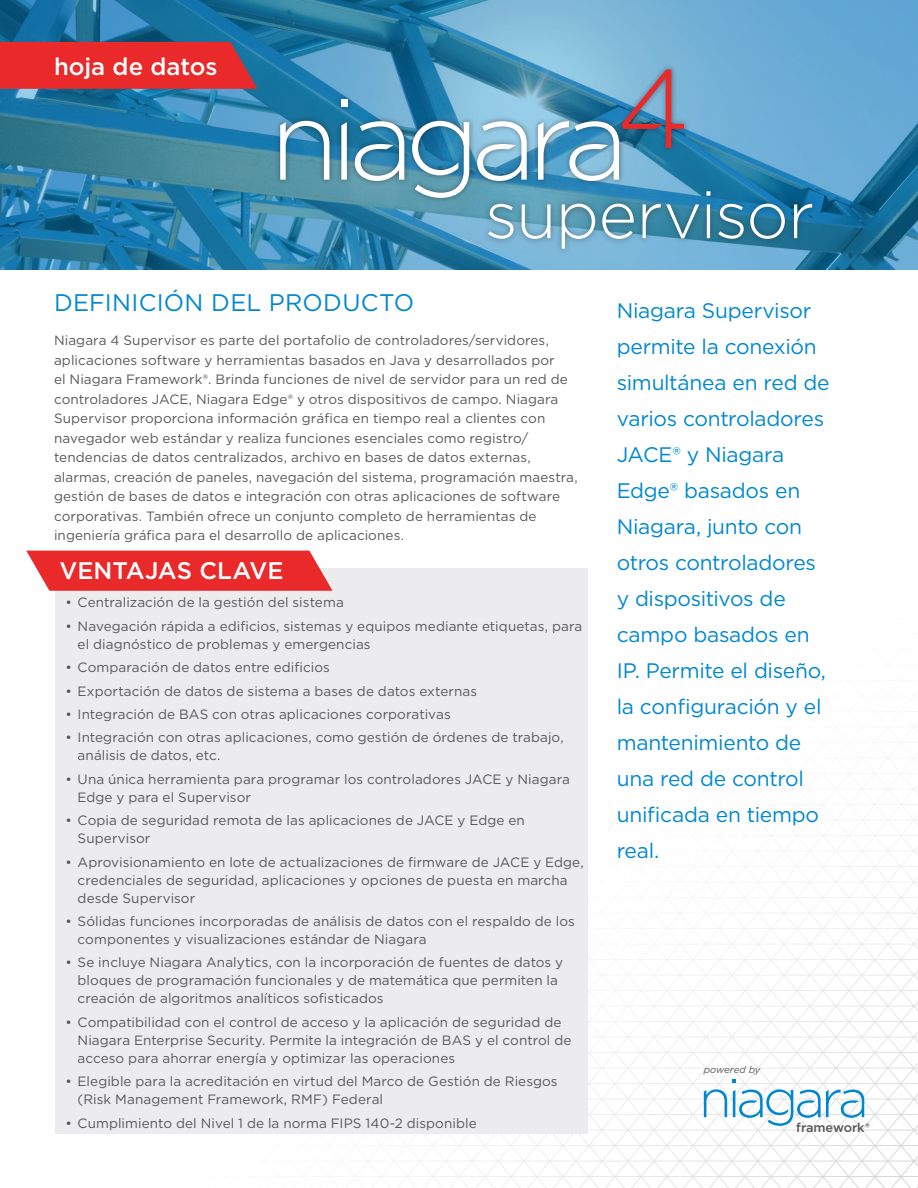
<style>
.page{position:relative;width:918px;height:1188px;background:#fff}
.page>*{position:absolute;margin:0;border:0;box-sizing:border-box;transform-origin:0 0}
.t1{font:300 66px "Gotham";letter-spacing:-.015em;color:#fff}
.t2{font:500 24px "Gotham";letter-spacing:-.005em;color:#fff}
.t3{font:24px "Gotham";letter-spacing:.01em;color:#0088ce}
.Sub_Header{font:21px/36px "Gotham";letter-spacing:-.015em;color:#0088ce}
.t4{font:13.5px/18px "Gotham";letter-spacing:.005em;color:#57585a}
.t5{font:500 12.75px "Gotham";color:#57585a}
.t6{font:italic 9.6px "Gotham";color:#57585a}
</style>
<div class="page">
<img style="left:0;top:0;width:918px;height:270px">
<svg style="left:0;top:42px;width:257px;height:47px;background:#dd2d30"></svg>
<svg style="left:704px;top:1089px;width:23px;height:28px"></svg>
<svg style="left:732px;top:1079px;width:4px;height:4px"></svg>
<svg style="left:733px;top:1089px;width:131px;height:37px"></svg>
<div style="left:482px;top:184px;width:337px;height:72px;background:#231f20;opacity:.5"></div>
<div style="left:274px;top:64px;width:416px;height:140px;background:#231f20;opacity:.5"></div>
<svg style="left:280px;top:121px;width:49px;height:59px"></svg>
<div style="left:341px;top:100px;width:7px;height:7px;background:#fff"></div>
<svg style="left:341px;top:122px;width:6px;height:58px"></svg>
<svg style="left:412px;top:121px;width:57px;height:77px"></svg>
<svg style="left:355px;top:121px;width:49px;height:60px"></svg>
<svg style="left:477px;top:121px;width:50px;height:60px"></svg>
<svg style="left:538px;top:70px;width:146px;height:111px;background:#6c9ab8"></svg>
<div style="left:55px;top:568px;width:533px;height:566px;background:#ececee"></div>
<svg style="left:26px;top:551px;width:307px;height:40px;background:#ea3a3b"></svg>
<p class="t2" style="left:54px;top:51px;width:165px">hoja de datos</p>
<p class="t1" style="left:485px;top:173px;width:331px">supervisor</p>
<p class="t3" style="left:54px;top:287px;width:362px">DEFINICIÓN DEL PRODUCTO</p>
<p class="t4" style="left:54px;top:330px;width:525px;line-height:19.5px">Niagara 4 Supervisor es parte del portafolio de controladores/servidores, aplicaciones software y herramientas basados en Java y desarrollados por<br>el Niagara Framework®. Brinda funciones de nivel de servidor para un red de controladores JACE, Niagara Edge® y otros dispositivos de campo. Niagara Supervisor proporciona información gráfica en tiempo real a clientes con navegador web estándar y realiza funciones esenciales como registro/ tendencias de datos centralizados, archivo en bases de datos externas, alarmas, creación de paneles, navegación del sistema, programación maestra, gestión de bases de datos e integración con otras aplicaciones de software corporativas. También ofrece un conjunto completo de herramientas de ingeniería gráfica para el desarrollo de aplicaciones.</p>
<p class="t2" style="left:59px;top:555px;width:226px">VENTAJAS CLAVE</p>
<p class="t4" style="left:66px;top:593px;width:280px">• Centralización de la gestión del sistema</p>
<p class="t4" style="left:78px;top:617px;width:506px;text-indent:-12px">• Navegación rápida a edificios, sistemas y equipos mediante etiquetas, para el diagnóstico de problemas y emergencias</p>
<p class="t4" style="left:66px;top:658px;width:266px">• Comparación de datos entre edificios</p>
<p class="t4" style="left:66px;top:682px;width:413px">• Exportación de datos de sistema a bases de datos externas</p>
<p class="t4" style="left:66px;top:705px;width:387px">• Integración de BAS con otras aplicaciones corporativas</p>
<p class="t4" style="left:78px;top:728px;width:488px;text-indent:-12px">• Integración con otras aplicaciones, como gestión de órdenes de trabajo, análisis de datos, etc.</p>
<p class="t4" style="left:78px;top:770px;width:494px;text-indent:-12px">• Una única herramienta para programar los controladores JACE y Niagara<br>Edge y para el Supervisor</p>
<p class="t4" style="left:78px;top:811px;width:449px;text-indent:-12px">• Copia de seguridad remota de las aplicaciones de JACE y Edge en<br>Supervisor</p>
<p class="t4" style="left:78px;top:853px;width:508px;text-indent:-12px">• Aprovisionamiento en lote de actualizaciones de firmware de JACE y Edge, credenciales de seguridad, aplicaciones y opciones de puesta en marcha desde Supervisor</p>
<p class="t4" style="left:78px;top:912px;width:499px;text-indent:-12px">• Sólidas funciones incorporadas de análisis de datos con el respaldo de los componentes y visualizaciones estándar de Niagara</p>
<p class="t4" style="left:78px;top:953px;width:487px;text-indent:-12px">• Se incluye Niagara Analytics, con la incorporación de fuentes de datos y bloques de programación funcionales y de matemática que permiten la creación de algoritmos analíticos sofisticados</p>
<p class="t4" style="left:78px;top:1013px;width:495px;text-indent:-12px">• Compatibilidad con el control de acceso y la aplicación de seguridad de<br>Niagara Enterprise Security. Permite la integración de BAS y el control de acceso para ahorrar energía y optimizar las operaciones</p>
<p class="t4" style="left:78px;top:1072px;width:481px;text-indent:-12px">• Elegible para la acreditación en virtud del Marco de Gestión de Riesgos (Risk Management Framework, RMF) Federal</p>
<p class="t4" style="left:66px;top:1114px;width:413px">• Cumplimiento del Nivel 1 de la norma FIPS 140-2 disponible</p>
<p class="Sub_Header" style="left:617px;top:292px;width:214px">Niagara Supervisor permite la conexión simultánea en red de varios controladores<br>JACE® y Niagara<br>Edge® basados en<br>Niagara, junto con otros controladores y dispositivos de campo basados en<br>IP. Permite el diseño, la configuración y el mantenimiento de una red de control unificada en tiempo real.</p>
<p class="t6" style="left:704px;top:1063px;width:58px">powered by</p>
<p class="t5" style="left:796px;top:1119px;width:75px">framework®</p>
</div>
